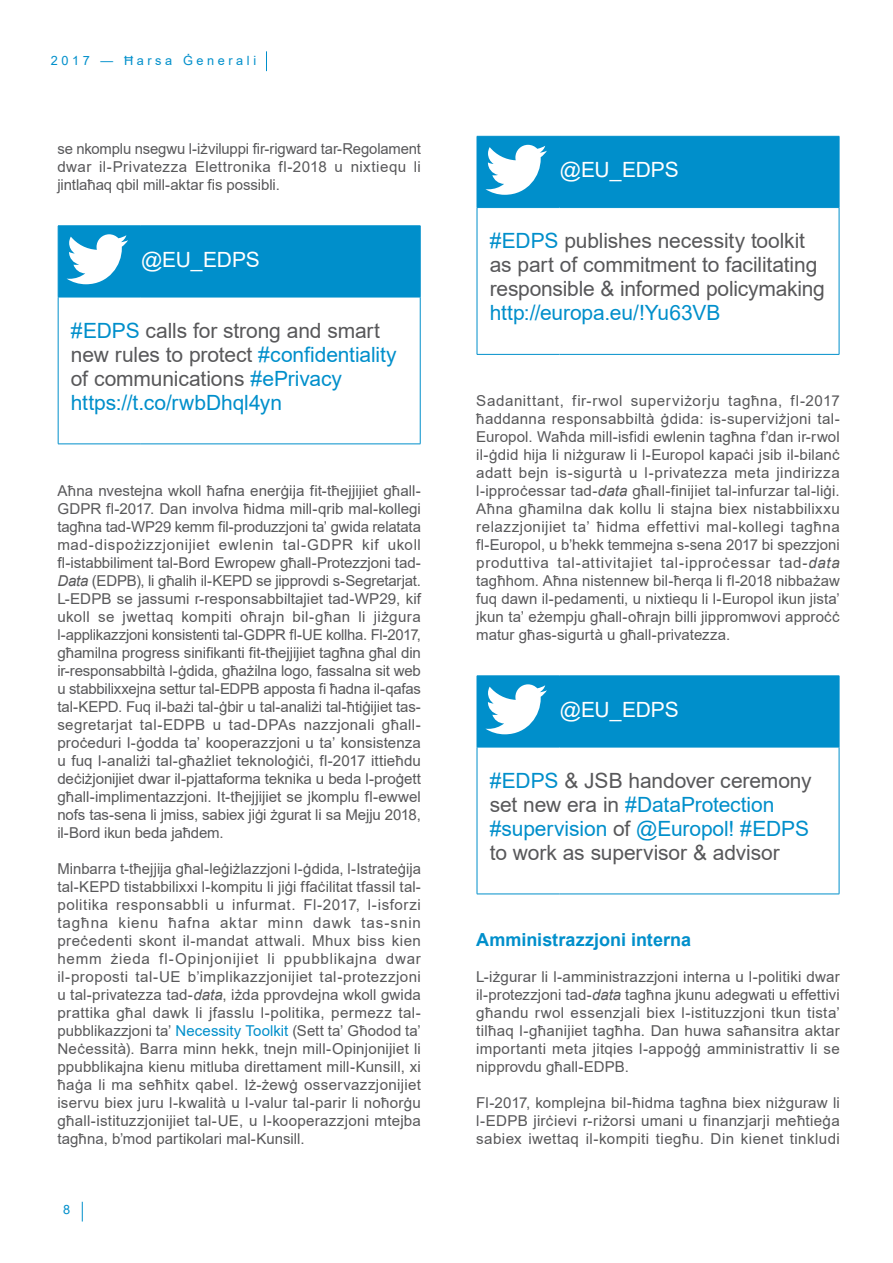
<style>
.page{position:relative;width:893px;height:1263px;background:#fff}
.page>*{position:absolute;margin:0;border:0;box-sizing:border-box;transform-origin:0 0}
.t1{font:21px/24px "Arial";letter-spacing:-.005em;color:#58585a}
.t2{font:21px "Arial";letter-spacing:-.015em;color:#fff}
.t3{font:21px "Arial";letter-spacing:-.005em;color:#008fcb}
.t4{font:700 18px "Arial";color:#008fcb}
.t5{font:15px/18px "Arial";letter-spacing:.005em;color:#58585a;text-align:justify}
.t6{font:12.75px "Arial";letter-spacing:.28em;color:#008fcb}
.s1{color:#008fcb}
.s2{font-style:italic}
</style>
<div class="page">
<svg style="left:82px;top:1202px;width:1px;height:19px"></svg>
<svg style="left:266px;top:51px;width:1px;height:20px"></svg>
<hr style="left:420px;top:226px;width:1px;height:71px;background:#008fcb">
<hr style="left:58px;top:297px;width:83px;height:1px;background:#008fcb">
<hr style="left:58px;top:297px;width:1px;height:147px;background:#008fcb">
<hr style="left:141px;top:297px;width:279px;height:1px;background:#008fcb">
<hr style="left:420px;top:297px;width:1px;height:147px;background:#008fcb">
<hr style="left:58px;top:444px;width:83px;height:1px;background:#008fcb">
<hr style="left:141px;top:444px;width:279px;height:1px;background:#008fcb">
<svg style="left:58px;top:226px;width:362px;height:71px;background:#1297ce"></svg>
<hr style="left:839px;top:137px;width:1px;height:70px;background:#008fcb">
<hr style="left:477px;top:208px;width:1px;height:146px;background:#008fcb">
<hr style="left:839px;top:208px;width:1px;height:146px;background:#008fcb">
<hr style="left:477px;top:354px;width:83px;height:1px;background:#008fcb">
<hr style="left:560px;top:354px;width:279px;height:1px;background:#008fcb">
<svg style="left:477px;top:136px;width:362px;height:72px;background:#1297ce"></svg>
<hr style="left:839px;top:676px;width:1px;height:71px;background:#008fcb">
<hr style="left:477px;top:747px;width:83px;height:1px;background:#008fcb">
<hr style="left:477px;top:747px;width:1px;height:147px;background:#008fcb">
<hr style="left:560px;top:747px;width:279px;height:1px;background:#008fcb">
<hr style="left:839px;top:747px;width:1px;height:147px;background:#008fcb">
<hr style="left:477px;top:894px;width:83px;height:1px;background:#008fcb">
<hr style="left:560px;top:894px;width:279px;height:1px;background:#008fcb">
<svg style="left:477px;top:676px;width:362px;height:71px;background:#1296ce"></svg>
<p class="t6" style="left:51px;top:51px;width:207px">2017 — Ħarsa Ġenerali</p>
<p class="t5" style="left:57px;top:139px;width:365px">se nkomplu nsegwu l-iżviluppi fir-rigward tar-Regolament dwar il-Privatezza Elettronika fl-2018 u nixtiequ li jintlaħaq qbil mill-aktar fis possibli.</p>
<h1 class="t2" style="left:141px;top:245px;width:120px">@EU_EDPS</h1>
<h1 class="t1" style="left:71px;top:318px;width:327px"><span class="s1">#EDPS</span> calls for strong and smart new rules to protect <span class="s1">#confidentiality </span>of communications <span class="s1">#ePrivacy https://t.co/rwbDhql4yn</span></h1>
<p class="t5" style="left:57px;top:481px;width:365px">Aħna nvestejna wkoll ħafna enerġija fit-tħejjijiet għall-GDPR fl-2017. Dan involva ħidma mill-qrib mal-kollegi tagħna tad-WP29 kemm fil-produzzjoni ta’ gwida relatata mad-dispożizzjonijiet ewlenin tal-GDPR kif ukoll fl-istabbiliment tal-Bord Ewropew għall-Protezzjoni tad-<span class="s2">Data</span> (EDPB), li għalih il-KEPD se jipprovdi s-Segretarjat.<br>L-EDPB se jassumi r-responsabbiltajiet tad-WP29, kif ukoll se jwettaq kompiti oħrajn bil-għan li jiżgura l-applikazzjoni konsistenti tal-GDPR fl-UE kollha. Fl-2017, għamilna progress sinifikanti fit-tħejjijiet tagħna għal din ir-responsabbiltà l-ġdida, għażilna logo, fassalna sit web u stabbilixxejna settur tal-EDPB apposta fi ħadna il-qafas tal-KEPD. Fuq il-bażi tal-ġbir u tal-analiżi tal-ħtiġijiet tas&shy;segretarjat tal-EDPB u tad-DPAs nazzjonali għall&shy;proċeduri l-ġodda ta’ kooperazzjoni u ta’ konsistenza u fuq l-analiżi tal-għażliet teknoloġiċi, fl-2017 ittieħdu deċiżjonijiet dwar il-pjattaforma teknika u beda l-proġett għall-implimentazzjoni. It-tħejjijiet se jkomplu fl-ewwel nofs tas-sena li jmiss, sabiex jiġi żgurat li sa Mejju 2018, il-Bord ikun beda jaħdem.</p>
<p class="t5" style="left:57px;top:859px;width:365px">Minbarra t-tħejjija għal-leġiżlazzjoni l-ġdida, l-Istrateġija tal-KEPD tistabbilixxi l-kompitu li jiġi ffaċilitat tfassil tal&shy;politika responsabbli u infurmat. Fl-2017, l-isforzi tagħna kienu ħafna aktar minn dawk tas-snin preċedenti skont il-mandat attwali. Mhux biss kien hemm żieda fl-Opinjonijiet li ppubblikajna dwar il-proposti tal-UE b’implikazzjonijiet tal-protezzjoni u tal-privatezza tad-<span class="s2">data</span>, iżda pprovdejna wkoll gwida prattika għal dawk li jfasslu l-politika, permezz tal&shy;pubblikazzjoni ta’ <span class="s1">Necessity Toolkit</span> (Sett ta’ Għodod ta’ Neċessità). Barra minn hekk, tnejn mill-Opinjonijiet li ppubblikajna kienu mitluba direttament mill-Kunsill, xi ħaġa li ma seħħitx qabel. Iż-żewġ osservazzjonijiet iservu biex juru l-kwalità u l-valur tal-parir li noħorġu għall-istituzzjonijiet tal-UE, u l-kooperazzjoni mtejba tagħna, b’mod partikolari mal-Kunsill.</p>
<p class="t6" style="left:63px;top:1201px;width:9px">8</p>
<h1 class="t2" style="left:560px;top:156px;width:120px">@EU_EDPS</h1>
<h1 class="t1" style="left:490px;top:229px;width:337px"><span class="s1">#EDPS</span> publishes necessity toolkit as part of commitment to facilitating responsible &amp; informed policymaking</h1>
<h1 class="t3" style="left:490px;top:298px;width:232px">http://europa.eu/!Yu63VB</h1>
<p class="t5" style="left:476px;top:391px;width:365px">Sadanittant, fir-rwol superviżorju tagħna, fl-2017 ħaddanna responsabbiltà ġdida: is-superviżjoni tal-Europol. Waħda mill-isfidi ewlenin tagħna f’dan ir-rwol il-ġdid hija li niżguraw li l-Europol kapaċi jsib il-bilanċ adatt bejn is-sigurtà u l-privatezza meta jindirizza l-ipproċessar tad-<span class="s2">data</span> għall-finijiet tal-infurzar tal-liġi.<br>Aħna għamilna dak kollu li stajna biex nistabbilixxu relazzjonijiet ta’ ħidma effettivi mal-kollegi tagħna fl-Europol, u b’hekk temmejna s-sena 2017 bi spezzjoni produttiva tal-attivitajiet tal-ipproċessar tad-<span class="s2">data </span>tagħhom. Aħna nistennew bil-ħerqa li fl-2018 nibbażaw fuq dawn il-pedamenti, u nixtiequ li l-Europol ikun jista’ jkun ta’ eżempju għall-oħrajn billi jippromwovi approċċ matur għas-sigurtà u għall-privatezza.</p>
<h1 class="t2" style="left:560px;top:695px;width:120px">@EU_EDPS</h1>
<h1 class="t1" style="left:490px;top:768px;width:323px"><span class="s1">#EDPS</span> &amp; JSB handover ceremony set new era in <span class="s1">#DataProtection #supervision</span> of <span class="s1">@Europol! #EDPS </span>to work as supervisor &amp; advisor</h1>
<p class="t4" style="left:476px;top:927px;width:216px">Amministrazzjoni interna</p>
<p class="t5" style="left:476px;top:967px;width:365px">L-iżgurar li l-amministrazzjoni interna u l-politiki dwar il-protezzjoni tad-<span class="s2">data</span> tagħna jkunu adegwati u effettivi għandu rwol essenzjali biex l-istituzzjoni tkun tista’ tilħaq l-għanijiet tagħha. Dan huwa saħansitra aktar importanti meta jitqies l-appoġġ amministrattiv li se nipprovdu għall-EDPB.</p>
<p class="t5" style="left:476px;top:1093px;width:365px">Fl-2017, komplejna bil-ħidma tagħna biex niżguraw li l-EDPB jirċievi r-riżorsi umani u finanzjarji meħtieġa sabiex iwettaq il-kompiti tiegħu. Din kienet tinkludi</p>
</div>
